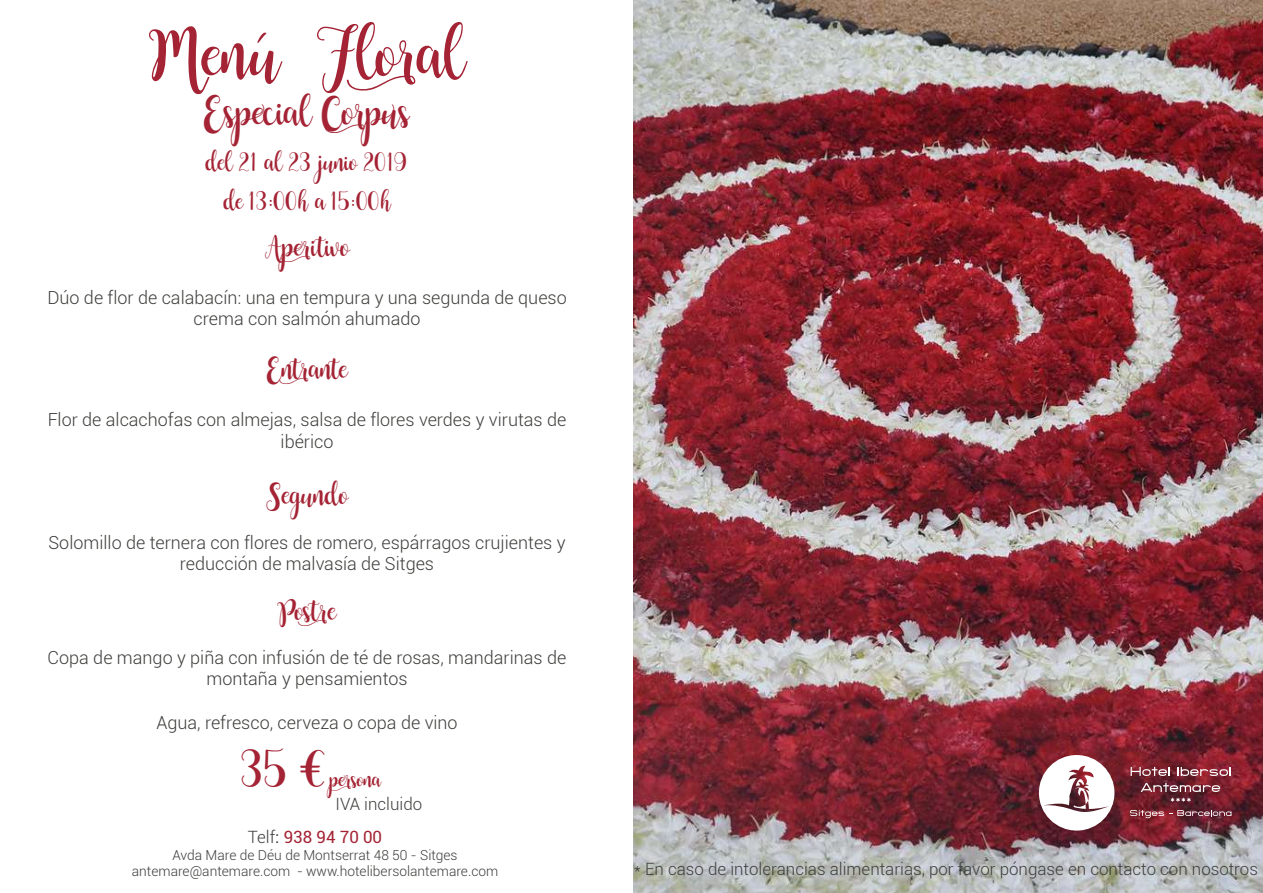
<style>
.page{position:relative;width:1263px;height:893px;background:#fff}
.page>*{position:absolute;margin:0;border:0;box-sizing:border-box;transform-origin:0 0}
.t1{font:57px "Buttercup Sample";color:#a42334}
.t2{font:42px "Buttercup Sample";color:#a42334}
.t3{font:33px "Buttercup Sample";color:#a42334}
.t4{font:24px "Buttercup Sample";color:#a42334}
.t5{font:21px "Buttercup Sample";color:#a42334}
.t6{font:300 18px/21.6px "Roboto";color:#3d3d3b;text-align:center}
.t7{font:18px "Buttercup Sample";color:#a42334}
.t8{font:300 16.95px "Roboto";color:#3d3d3b}
.t9{font:16.95px "Roboto";color:#a42334}
.t10{font:300 13.8px/16.5px "Roboto";color:#3d3d3b;text-align:center}
.s1{font-weight:300;color:#3d3d3b}
.s2{color:#3d3d3b}
</style>
<div class="page">
<img style="left:633px;top:0;width:630px;height:893px">
<svg style="left:1130px;top:767px;width:40px;height:9px"></svg>
<svg style="left:1177px;top:767px;width:54px;height:9px"></svg>
<svg style="left:1141px;top:783px;width:79px;height:9px"></svg>
<svg style="left:1171px;top:798px;width:20px;height:4px"></svg>
<svg style="left:1130px;top:810px;width:101px;height:8px"></svg>
<svg style="left:1039px;top:755px;width:75px;height:76px"></svg>
<h1 class="t1" style="left:151px;top:25px;width:316px">Menú Floral</h1>
<h3 class="t3" style="left:204px;top:95px;width:208px">Especial Corpus</h3>
<p class="t5" style="left:205px;top:152px;width:205px">del 21 al 23 junio 2019</p>
<p class="t5" style="left:223px;top:190px;width:169px">de 13:00h a 15:00h</p>
<h3 class="t4" style="left:265px;top:235px;width:85px">Aperitivo</h3>
<p class="t6" style="left:47px;top:286px;width:521px">Dúo de flor de calabacín: una en tempura y una segunda de queso crema con salmón ahumado</p>
<h3 class="t4" style="left:267px;top:357px;width:82px">Entrante</h3>
<p class="t6" style="left:48px;top:408px;width:520px">Flor de alcachofas con almejas, salsa de flores verdes y virutas de ibérico</p>
<h3 class="t4" style="left:266px;top:483px;width:83px">Segundo</h3>
<p class="t6" style="left:48px;top:531px;width:519px">Solomillo de ternera con flores de romero, espárragos crujientes y reducción de malvasía de Sitges</p>
<h3 class="t4" style="left:278px;top:598px;width:71px">Postre</h3>
<p class="t6" style="left:48px;top:646px;width:520px">Copa de mango y piña con infusión de té de rosas, mandarinas de montaña y pensamientos</p>
<p class="t6" style="left:156px;top:711px;width:303px">Agua, refresco, cerveza o copa de vino</p>
<h2 class="t2" style="left:241px;top:748px;width:85px">35 €</h2>
<p class="t7" style="left:329px;top:770px;width:53px">persona</p>
<p class="t8" style="left:335px;top:792px;width:88px">IVA incluido</p>
<p class="t9" style="left:248px;top:825px;width:136px"><span class="s1">Telf</span><span class="s2">:</span> 938 94 70 00</p>
<p class="t10" style="left:132px;top:846px;width:368px">Avda Mare de Déu de Montserrat 48 50 - Sitges antemare@antemare.com - www.hotelibersolantemare.com</p>
<p class="t8" style="left:634px;top:857px;width:626px">* En caso de intolerancias alimentarias, por favor póngase en contacto con nosotros</p>
</div>
